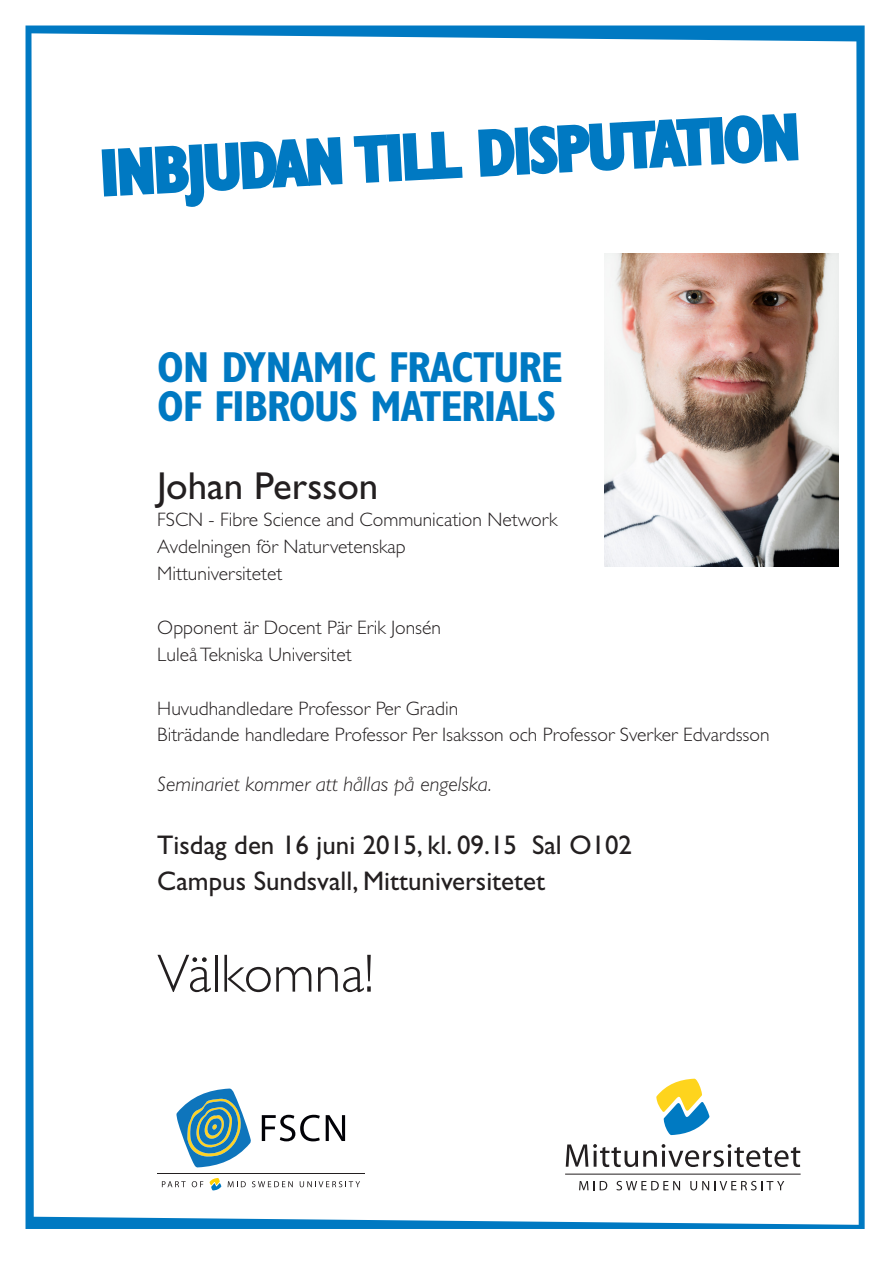
<style>
.page{position:relative;width:893px;height:1263px;background:#fff}
.page>*{position:absolute;margin:0;border:0;box-sizing:border-box;transform-origin:0 0}
.t1{font:700 condensed 64.5px "Gill Sans Std";color:#0079c2}
.t2{font:300 54px "Gill Sans Std";color:#231f20}
.t3{font:700 condensed 43.5px/39px "Gill Sans Std";letter-spacing:-.03em;color:#0079c2}
.t4{font:39px "Gill Sans Std";color:#231f20}
.t5{font:27px "Gill Sans Std";color:#231f20}
.t6{font:italic 300 21px "Gill Sans Std";color:#231f20}
.t7{font:300 19.5px "Gill Sans Std";color:#231f20}
</style>
<div class="page">
<div style="left:26px;top:26px;width:839px;height:1203px;background:#0079c2"></div>
<div style="left:31px;top:33px;width:828px;height:1192px;background:#fff"></div>
<svg style="left:100px;top:135px;width:244px;height:73px"></svg>
<svg style="left:352px;top:130px;width:112px;height:54px"></svg>
<svg style="left:476px;top:111px;width:324px;height:67px"></svg>
<svg style="left:210px;top:1178px;width:11px;height:12px"></svg>
<svg style="left:162px;top:1181px;width:24px;height:6px"></svg>
<svg style="left:192px;top:1181px;width:11px;height:6px"></svg>
<svg style="left:228px;top:1181px;width:18px;height:6px"></svg>
<svg style="left:252px;top:1181px;width:41px;height:6px"></svg>
<svg style="left:300px;top:1181px;width:60px;height:6px"></svg>
<hr style="left:157px;top:1173px;width:208px;height:1px;background:#231f20">
<svg style="left:262px;top:1115px;width:58px;height:26px;background:#b4b4b5"></svg>
<svg style="left:326px;top:1115px;width:19px;height:26px"></svg>
<svg style="left:176px;top:1088px;width:75px;height:79px"></svg>
<svg style="left:656px;top:1079px;width:54px;height:56px"></svg>
<svg style="left:566px;top:1144px;width:234px;height:23px;background:#bfbebf"></svg>
<hr style="left:565px;top:1174px;width:236px;height:1px;background:#231f20">
<svg style="left:579px;top:1181px;width:28px;height:9px"></svg>
<svg style="left:616px;top:1181px;width:64px;height:9px"></svg>
<svg style="left:690px;top:1181px;width:94px;height:9px"></svg>
<img style="left:605px;top:253px;width:234px;height:313px">
<p class="t1" style="left:98px;top:135px;width:703px;rotate:-3deg">INBJUDAN TILL DISPUTATION</p>
<p class="t3" style="left:157px;top:348px;width:407px">ON DYNAMIC FRACTURE<br>OF FIBROUS MATERIALS</p>
<p class="t4" style="left:157px;top:464px;width:223px">Johan Persson</p>
<p class="t7" style="left:157px;top:509px;width:402px">FSCN - Fibre Science and Communication Network</p>
<p class="t7" style="left:157px;top:536px;width:250px">Avdelningen för Naturvetenskap</p>
<p class="t7" style="left:157px;top:563px;width:127px">Mittuniversitetet</p>
<p class="t7" style="left:157px;top:617px;width:285px">Opponent är Docent Pär Erik Jonsén</p>
<p class="t7" style="left:157px;top:644px;width:196px">Luleå Tekniska Universitet</p>
<p class="t7" style="left:157px;top:698px;width:303px">Huvudhandledare Professor Per Gradin</p>
<p class="t7" style="left:157px;top:723px;width:614px">Biträdande handledare Professor Per Isaksson och Professor Sverker Edvardsson</p>
<p class="t6" style="left:157px;top:772px;width:336px">Seminariet kommer att hållas på engelska.</p>
<p class="t5" style="left:157px;top:829px;width:476px">Tisdag den 16 juni 2015, kl. 09.15 Sal O102</p>
<p class="t5" style="left:157px;top:865px;width:389px">Campus Sundsvall, Mittuniversitetet</p>
<p class="t2" style="left:157px;top:943px;width:218px">Välkomna!</p>
</div>
